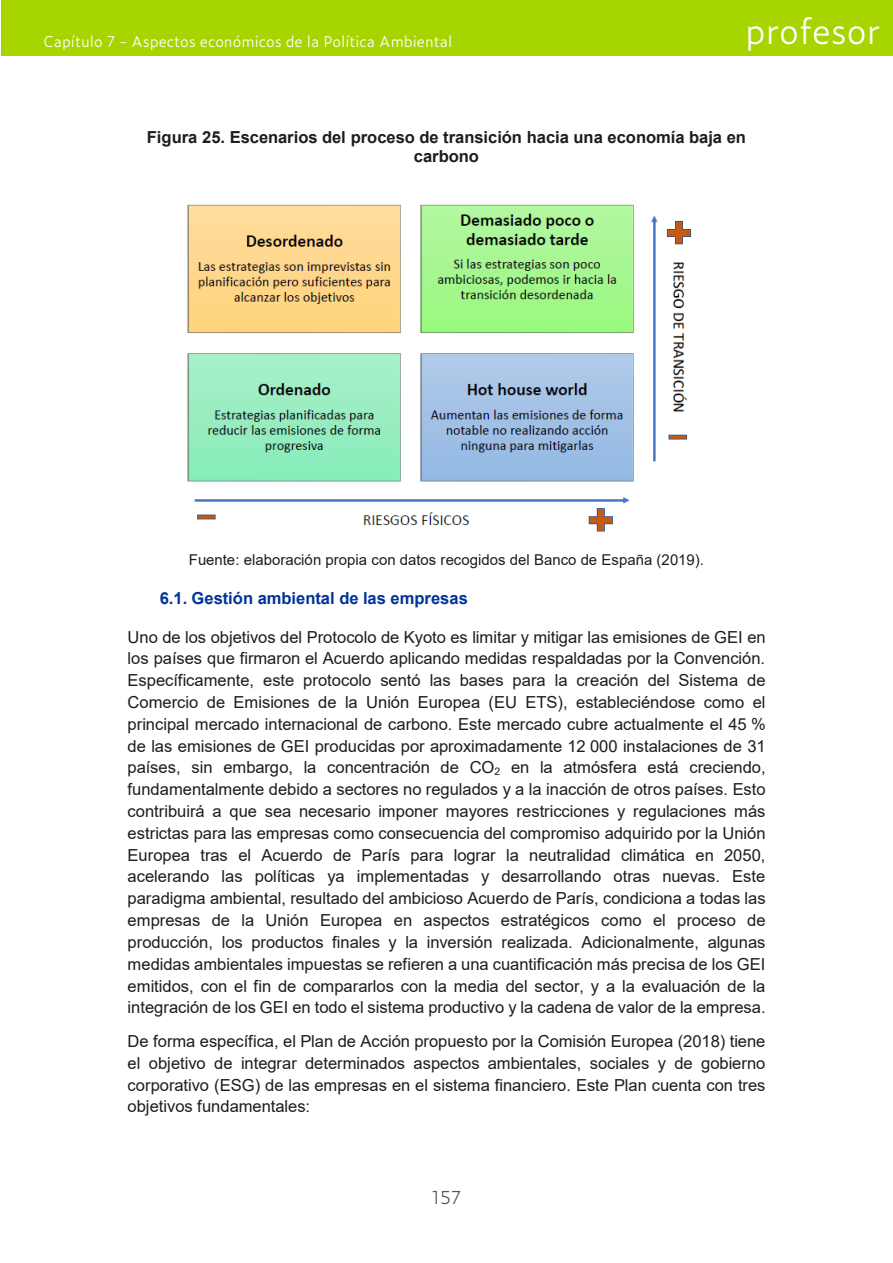
<style>
.page{position:relative;width:893px;height:1263px;background:#fff}
.page>*{position:absolute;margin:0;border:0;box-sizing:border-box;transform-origin:0 0}
.t1{font:300 34.5px "Zeitung Pro";color:#fff}
.t2{font:300 18px "Zeitung Pro";color:#575756}
.t3{font:16.5px/21.8px "Arial";color:#1d1d1b;text-align:justify}
.t4{font:700 16.5px/19px "Arial";color:#1d1d1b;text-align:center}
.t5{font:700 16.5px "Arial";color:#039}
.t6{font:15px "Arial";color:#1d1d1b}
.t7{font:300 15px "Zeitung Pro";color:#fff}
</style>
<div class="page">
<img style="left:187px;top:204px;width:505px;height:328px">
<div style="left:1px;top:0;width:892px;height:56px;background:#a7d500"></div>
<p class="t7" style="left:44px;top:30px;width:410px">Capítulo 7 - Aspectos económicos de la Política Ambiental</p>
<h1 class="t1" style="left:745px;top:5px;width:137px">profesor</h1>
<p class="t4" style="left:147px;top:127px;width:601px">Figura 25. Escenarios del proceso de transición hacia una economía baja en carbono</p>
<p class="t6" style="left:189px;top:549px;width:517px">Fuente: elaboración propia con datos recogidos del Banco de España (2019).</p>
<p class="t5" style="left:160px;top:586px;width:310px">6.1. Gestión ambiental de las empresas</p>
<p class="t3" style="left:128px;top:626px;width:640px">Uno de los objetivos del Protocolo de Kyoto es limitar y mitigar las emisiones de GEI en los países que firmaron el Acuerdo aplicando medidas respaldadas por la Convención.<br>Específicamente, este protocolo sentó las bases para la creación del Sistema de Comercio de Emisiones de la Unión Europea (EU ETS), estableciéndose como el principal mercado internacional de carbono. Este mercado cubre actualmente el 45 % de las emisiones de GEI producidas por aproximadamente 12 000 instalaciones de 31 países, sin embargo, la concentración de CO<sub>2</sub> en la atmósfera está creciendo, fundamentalmente debido a sectores no regulados y a la inacción de otros países. Esto contribuirá a que sea necesario imponer mayores restricciones y regulaciones más estrictas para las empresas como consecuencia del compromiso adquirido por la Unión Europea tras el Acuerdo de París para lograr la neutralidad climática en 2050, acelerando las políticas ya implementadas y desarrollando otras nuevas. Este paradigma ambiental, resultado del ambicioso Acuerdo de París, condiciona a todas las empresas de la Unión Europea en aspectos estratégicos como el proceso de producción, los productos finales y la inversión realizada. Adicionalmente, algunas medidas ambientales impuestas se refieren a una cuantificación más precisa de los GEI emitidos, con el fin de compararlos con la media del sector, y a la evaluación de la integración de los GEI en todo el sistema productivo y la cadena de valor de la empresa.</p>
<p class="t3" style="left:128px;top:1030px;width:639px">De forma específica, el Plan de Acción propuesto por la Comisión Europea (2018) tiene el objetivo de integrar determinados aspectos ambientales, sociales y de gobierno corporativo (ESG) de las empresas en el sistema financiero. Este Plan cuenta con tres objetivos fundamentales:</p>
<p class="t2" style="left:432px;top:1184px;width:31px">157</p>
</div>
